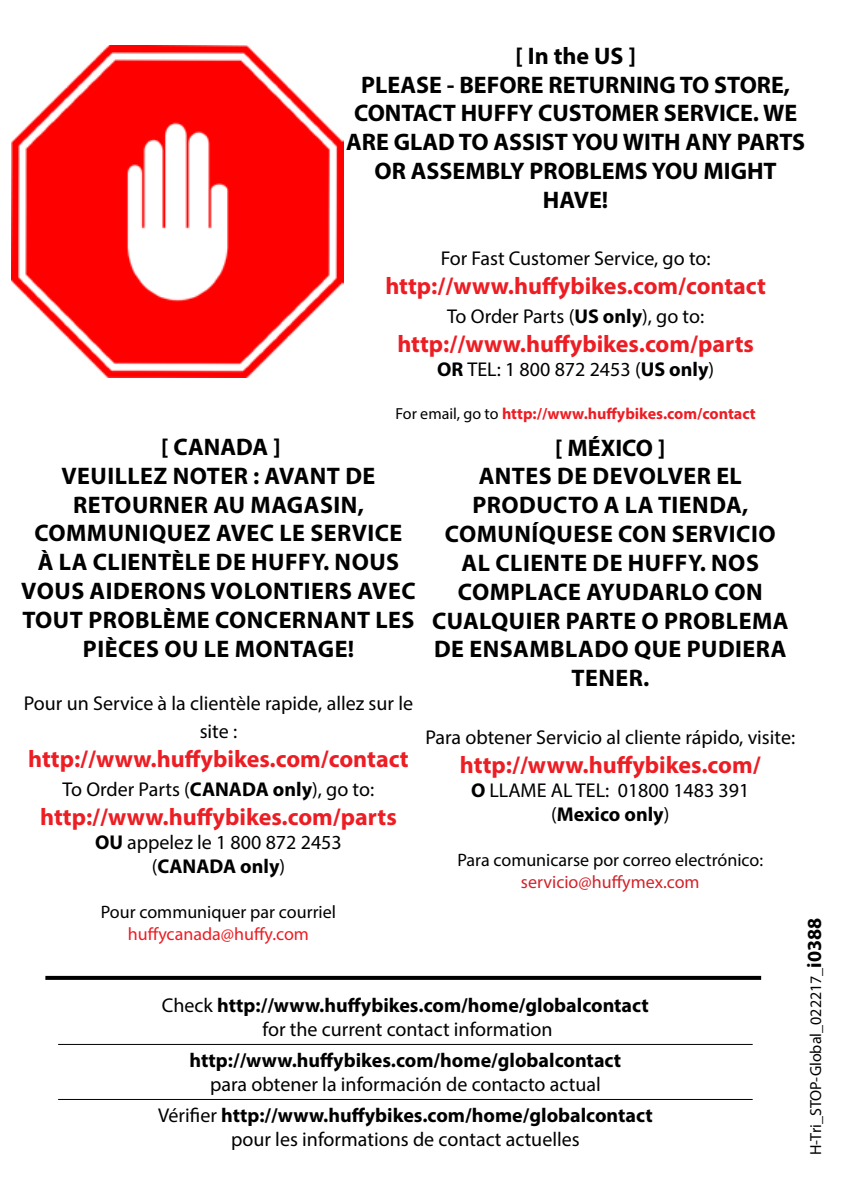
<style>
.page{position:relative;width:843px;height:1190px;background:#fff}
.page>*{position:absolute;margin:0;border:0;box-sizing:border-box;transform-origin:0 0}
.t1{font:700 24px/28.8px "Myriad Pro";letter-spacing:.02em;color:#000;text-align:center}
.t2{font:700 24px "Myriad Pro";color:#ed1d24}
.t3{font:700 24px/28.8px "Myriad Pro";color:#000;text-align:center}
.t4{font:20px/24px "Myriad Pro";color:#000;text-align:center}
.t5{font:700 20px/24px "Myriad Pro";color:#000;text-align:center}
.t6{font:18px "Myriad Pro";color:#000}
.t7{font:18px "Myriad Pro";color:#ed1d24}
.t8{font:18px "Myriad Pro";color:#d2232a}
.t9{font:700 16px "Myriad Pro";color:#ed1d24}
.t10{font:16px "Myriad Pro";color:#000}
.s1{font-weight:700}
.s2{font-weight:400;color:#000}
.s3{font-weight:400}
.s4{font-weight:700;font-size:20px}
</style>
<div class="page">
<img style="left:11px;top:45px;width:333px;height:332px">
<svg style="left:45px;top:975px;width:716px;height:4px;background:#393939"></svg>
<hr style="left:58px;top:1044px;width:694px;height:1px;background:#000">
<hr style="left:58px;top:1099px;width:694px;height:1px;background:#000">
<p class="t3" style="left:346px;top:40px;width:460px">[ In the US ]<br>PLEASE - BEFORE RETURNING TO STORE,<br>CONTACT HUFFY CUSTOMER SERVICE. WE<br>ARE GLAD TO ASSIST YOU WITH ANY PARTS<br>OR ASSEMBLY PROBLEMS YOU MIGHT<br>HAVE!</p>
<p class="t4" style="left:440px;top:246px;width:271px">For Fast Customer Service, go to:</p>
<p class="t2" style="left:385px;top:270px;width:382px">http://www.huffybikes.com/contact</p>
<p class="t4" style="left:447px;top:304px;width:258px">To Order Parts (<span class="s1">US only</span>), go to:</p>
<p class="t2" style="left:397px;top:328px;width:358px">http://www.huffybikes.com/parts</p>
<p class="t4" style="left:437px;top:357px;width:278px"><span class="s1">OR</span> TEL: 1 800 872 2453 (<span class="s1">US only</span>)</p>
<p class="t9" style="left:395px;top:403px;width:361px"><span class="s2">For email, go to</span> http://www.huffybikes.com/contact</p>
<p class="t1" style="left:21px;top:432px;width:396px">[ CANADA ]<br>VEUILLEZ NOTER : AVANT DE<br>RETOURNER AU MAGASIN,<br>COMMUNIQUEZ AVEC LE SERVICE<br>À LA CLIENTÈLE DE HUFFY. NOUS<br>VOUS AIDERONS VOLONTIERS AVEC<br>TOUT PROBLÈME CONCERNANT LES<br>PIÈCES OU LE MONTAGE!</p>
<p class="t4" style="left:24px;top:688px;width:391px;line-height:28.8px">Pour un Service à la clientèle rapide, allez sur le site :</p>
<p class="t2" style="left:28px;top:743px;width:382px">http://www.huffybikes.com/contact</p>
<p class="t4" style="left:63px;top:777px;width:313px">To Order Parts (<span class="s1">CANADA only</span>), go to:</p>
<p class="t2" style="left:40px;top:801px;width:358px">http://www.huffybikes.com/parts</p>
<p class="t4" style="left:95px;top:829px;width:248px"><span class="s1">OU</span> appelez le 1 800 872 2453 (<span class="s1">CANADA only</span>)</p>
<p class="t6" style="left:101px;top:901px;width:237px">Pour communiquer par courriel</p>
<p class="t7" style="left:128px;top:922px;width:182px">huffycanada@huffy.com</p>
<p class="t1" style="left:432px;top:432px;width:358px">[ MÉXICO ]<br>ANTES DE DEVOLVER EL<br>PRODUCTO A LA TIENDA,<br>COMUNÍQUESE CON SERVICIO<br>AL CLIENTE DE HUFFY. NOS<br>COMPLACE AYUDARLO CON<br>CUALQUIER PARTE O PROBLEMA<br>DE ENSAMBLADO QUE PUDIERA<br>TENER.</p>
<p class="t4" style="left:425px;top:724px;width:371px">Para obtener Servicio al cliente rápido, visite:</p>
<p class="t2" style="left:460px;top:748px;width:302px">http://www.huffybikes.com/</p>
<p class="t4" style="left:471px;top:777px;width:280px"><span class="s1">O</span> LLAME AL TEL: 01800 1483 391 (<span class="s1">Mexico only</span>)</p>
<p class="t6" style="left:457px;top:849px;width:307px">Para comunicarse por correo electrónico:</p>
<p class="t8" style="left:521px;top:870px;width:180px">servicio@huffymex.com</p>
<p class="t5" style="left:162px;top:993px;width:488px"><span class="s3">Check</span> http://www.huffybikes.com/home/globalcontact <span class="s3">for the current contact information</span></p>
<p class="t5" style="left:189px;top:1048px;width:433px">http://www.huffybikes.com/home/globalcontact</p>
<p class="t4" style="left:158px;top:1068px;width:496px;line-height:31px">para obtener la información de contacto actual<br>Vérifier <span class="s1">http://www.huffybikes.com/home/globalcontact</span></p>
<p class="t4" style="left:231px;top:1127px;width:350px">pour les informations de contact actuelles</p>
<p class="t10" style="left:805px;top:1155px;width:239px;rotate:-90deg">H-Tri_STOP-Global_022217_<span class="s4">i0388</span></p>
</div>
